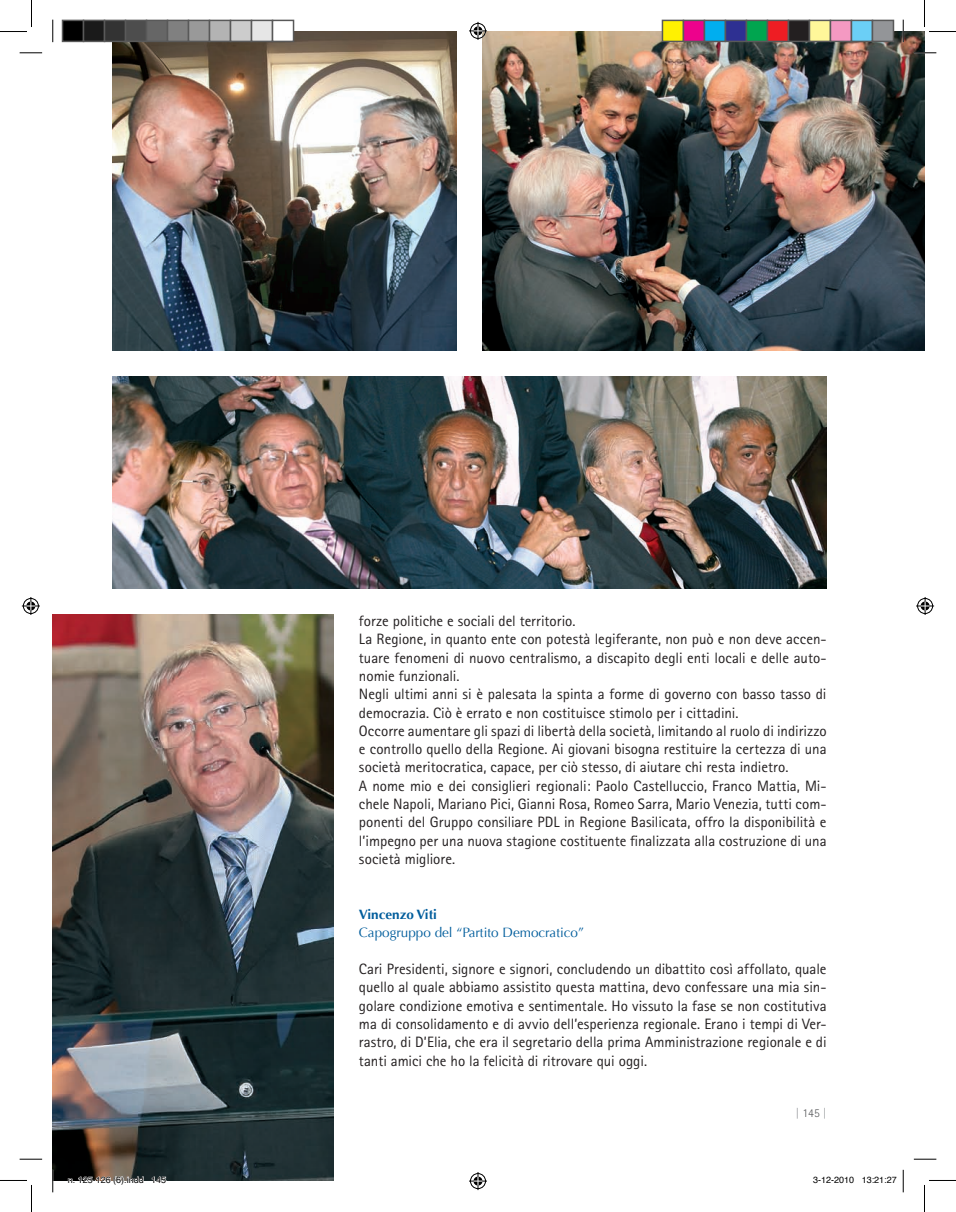
<style>
.page{position:relative;width:956px;height:1212px;background:#fff}
.page>*{position:absolute;margin:0;border:0;box-sizing:border-box;transform-origin:0 0}
.t1{font:15px/18.3px "Rotis Sans Serif";color:#231f20}
.t2{font:13.5px/18.3px "Optima";color:#005d9c}
.t3{font:300 12px "Rotis Sans Serif";color:#57585a}
.t4{font:9px "Helvetica";color:#000}
.s1{font-weight:700}
.s2{color:#8a8c8f}
</style>
<div class="page">
<img style="left:112px;top:32px;width:345px;height:318px">
<img style="left:112px;top:376px;width:715px;height:213px">
<img style="left:482px;top:32px;width:442px;height:318px">
<img style="left:53px;top:614px;width:280px;height:566px">
<svg style="left:20px;top:52px;width:22px;height:2px"></svg>
<svg style="left:914px;top:52px;width:22px;height:2px"></svg>
<svg style="left:20px;top:1158px;width:22px;height:1px"></svg>
<svg style="left:914px;top:1158px;width:22px;height:1px"></svg>
<svg style="left:52px;top:20px;width:2px;height:22px"></svg>
<svg style="left:52px;top:1169px;width:2px;height:22px"></svg>
<svg style="left:903px;top:20px;width:1px;height:22px"></svg>
<svg style="left:903px;top:1169px;width:1px;height:22px"></svg>
<svg style="left:0;top:0;width:32px;height:32px"></svg>
<svg style="left:0;top:1180px;width:32px;height:31px"></svg>
<svg style="left:924px;top:0;width:32px;height:32px"></svg>
<svg style="left:924px;top:1180px;width:32px;height:31px"></svg>
<svg style="left:469px;top:22px;width:18px;height:18px"></svg>
<svg style="left:469px;top:1172px;width:18px;height:17px"></svg>
<svg style="left:22px;top:597px;width:18px;height:18px"></svg>
<svg style="left:916px;top:597px;width:18px;height:18px"></svg>
<div style="left:63px;top:20px;width:21px;height:21px;background:#000"></div>
<div style="left:62px;top:20px;width:22px;height:22px;border:2px solid #595959"></div>
<div style="left:84px;top:20px;width:21px;height:21px;background:#1a1a1a"></div>
<div style="left:83px;top:20px;width:22px;height:22px;border:2px solid #595959"></div>
<div style="left:105px;top:20px;width:21px;height:21px;background:#333"></div>
<div style="left:104px;top:20px;width:22px;height:22px;border:2px solid #595959"></div>
<div style="left:126px;top:20px;width:21px;height:21px;background:#4d4d4d"></div>
<div style="left:125px;top:20px;width:22px;height:22px;border:2px solid #595959"></div>
<div style="left:147px;top:20px;width:21px;height:21px;background:#666"></div>
<div style="left:146px;top:20px;width:22px;height:22px;border:2px solid #595959"></div>
<div style="left:168px;top:20px;width:21px;height:21px;background:#808080"></div>
<div style="left:167px;top:20px;width:22px;height:22px;border:2px solid #595959"></div>
<div style="left:189px;top:20px;width:21px;height:21px;background:#999"></div>
<div style="left:188px;top:20px;width:22px;height:22px;border:2px solid #595959"></div>
<div style="left:210px;top:20px;width:21px;height:21px;background:#b3b3b3"></div>
<div style="left:209px;top:20px;width:22px;height:22px;border:2px solid #595959"></div>
<div style="left:231px;top:20px;width:21px;height:21px;background:#ccc"></div>
<div style="left:230px;top:20px;width:22px;height:22px;border:2px solid #595959"></div>
<div style="left:252px;top:20px;width:21px;height:21px;background:#e6e6e6"></div>
<div style="left:251px;top:20px;width:22px;height:22px;border:2px solid #595959"></div>
<div style="left:273px;top:20px;width:21px;height:21px;background:#fff"></div>
<div style="left:272px;top:20px;width:22px;height:22px;border:2px solid #595959"></div>
<div style="left:662px;top:20px;width:21px;height:21px;background:#fff101"></div>
<div style="left:662px;top:20px;width:22px;height:22px;border:2px solid #595959"></div>
<div style="left:683px;top:20px;width:21px;height:21px;background:#ed028c"></div>
<div style="left:683px;top:20px;width:22px;height:22px;border:2px solid #595959"></div>
<div style="left:704px;top:20px;width:21px;height:21px;background:#00aeef"></div>
<div style="left:704px;top:20px;width:22px;height:22px;border:2px solid #595959"></div>
<div style="left:725px;top:20px;width:21px;height:21px;background:#2e3092"></div>
<div style="left:725px;top:20px;width:22px;height:22px;border:2px solid #595959"></div>
<div style="left:746px;top:20px;width:21px;height:21px;background:#00a54f"></div>
<div style="left:746px;top:20px;width:22px;height:22px;border:2px solid #595959"></div>
<div style="left:767px;top:20px;width:21px;height:21px;background:#ee1d23"></div>
<div style="left:767px;top:20px;width:22px;height:22px;border:2px solid #595959"></div>
<div style="left:788px;top:20px;width:21px;height:21px;background:#231f20"></div>
<div style="left:788px;top:20px;width:22px;height:22px;border:2px solid #595959"></div>
<div style="left:809px;top:20px;width:21px;height:21px;background:#fff79a"></div>
<div style="left:809px;top:20px;width:22px;height:22px;border:2px solid #595959"></div>
<div style="left:830px;top:20px;width:21px;height:21px;background:#f499c2"></div>
<div style="left:830px;top:20px;width:22px;height:22px;border:2px solid #595959"></div>
<div style="left:851px;top:20px;width:21px;height:21px;background:#6bcff6"></div>
<div style="left:851px;top:20px;width:22px;height:22px;border:2px solid #595959"></div>
<div style="left:872px;top:20px;width:21px;height:21px;background:#939598"></div>
<div style="left:872px;top:20px;width:22px;height:22px;border:2px solid #595959"></div>
<svg style="left:68px;top:1175px;width:76px;height:6px"></svg>
<svg style="left:152px;top:1175px;width:15px;height:6px"></svg>
<p class="t1" style="left:359px;top:611px;width:469px">forze politiche e sociali del territorio.<br>La Regione, in quanto ente con potestà legiferante, non può e non deve accen&shy;tuare fenomeni di nuovo centralismo, a discapito degli enti locali e delle auto&shy;nomie funzionali.<br>Negli ultimi anni si è palesata la spinta a forme di governo con basso tasso di democrazia. Ciò è errato e non costituisce stimolo per i cittadini.<br>Occorre aumentare gli spazi di libertà della società, limitando al ruolo di indirizzo e controllo quello della Regione. Ai giovani bisogna restituire la certezza di una società meritocratica, capace, per ciò stesso, di aiutare chi resta indietro.<br>A nome mio e dei consiglieri regionali: Paolo Castelluccio, Franco Mattia, Mi&shy;chele Napoli, Mariano Pici, Gianni Rosa, Romeo Sarra, Mario Venezia, tutti com&shy;ponenti del Gruppo consiliare PDL in Regione Basilicata, offro la disponibilità e l’impegno per una nuova stagione costituente finalizzata alla costruzione di una società migliore.</p>
<p class="t2" style="left:359px;top:905px;width:227px"><span class="s1">Vincenzo Viti<br></span>Capogruppo del “Partito Democratico”</p>
<p class="t1" style="left:359px;top:959px;width:469px;text-align:justify">Cari Presidenti, signore e signori, concludendo un dibattito così affollato, quale quello al quale abbiamo assistito questa mattina, devo confessare una mia sin&shy;golare condizione emotiva e sentimentale. Ho vissuto la fase se non costitutiva ma di consolidamento e di avvio dell’esperienza regionale. Erano i tempi di Ver&shy;rastro, di D’Elia, che era il segretario della prima Amministrazione regionale e di tanti amici che ho la felicità di ritrovare qui oggi.</p>
<p class="t3" style="left:796px;top:1105px;width:33px"><span class="s2">|</span> 145 <span class="s2">|</span></p>
<p class="t4" style="left:68px;top:1173px;width:100px">n. 125-126 (6).indd 145</p>
<p class="t4" style="left:813px;top:1173px;width:85px">3-12-2010 13:21:27</p>
</div>
